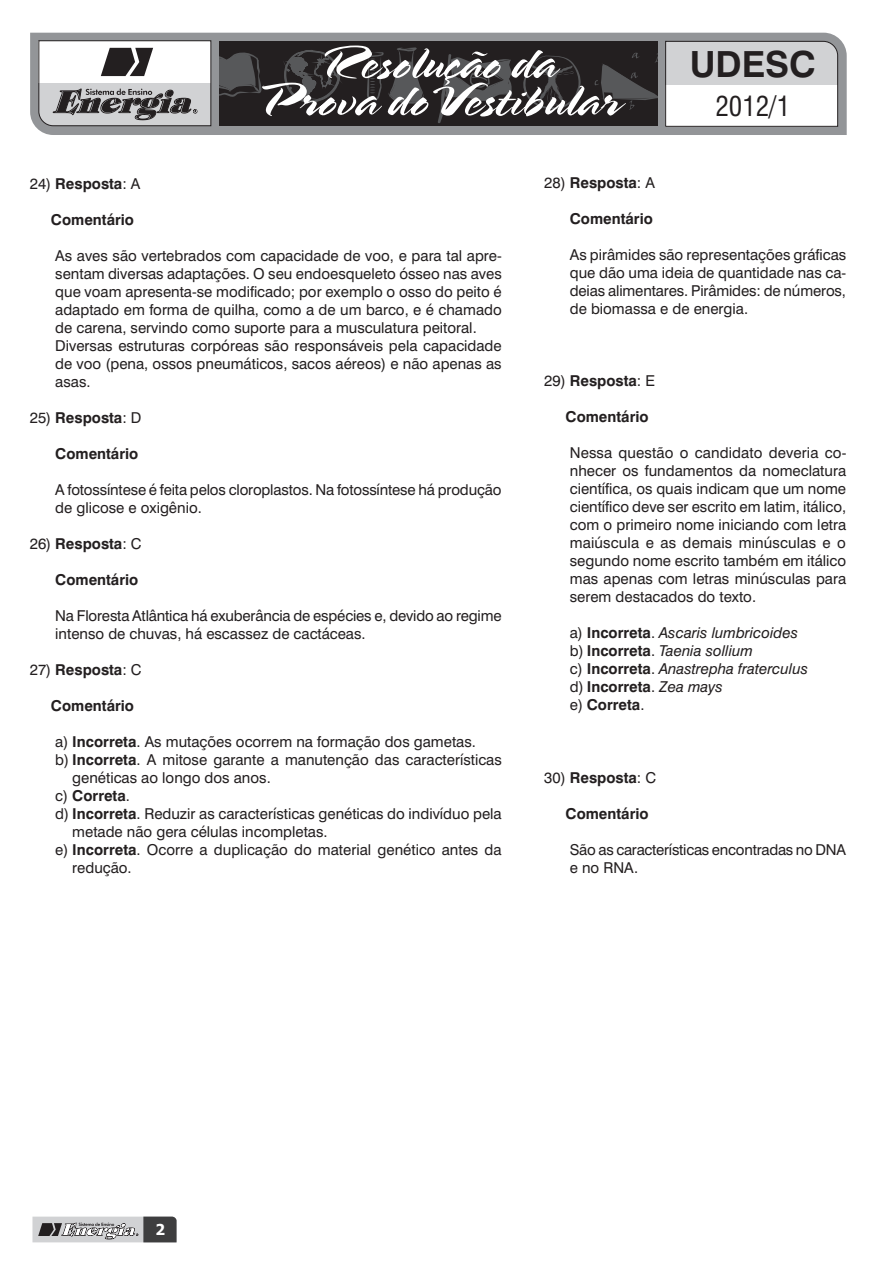
<style>
.page{position:relative;width:893px;height:1263px;background:#fff}
.page>*{position:absolute;margin:0;border:0;box-sizing:border-box;transform-origin:0 0}
.t1{font:700 36px "Swiss 721 BT";color:#231f20}
.t2{font:condensed 27px "Swiss 721 BT";color:#231f20}
.t3{font:15px/18px "Swiss 721 BT";color:#231f20}
.t4{font:700 15px "Swiss 721 BT";color:#231f20}
.t5{font:italic 15px/18px "Swiss 721 BT";color:#231f20}
.t6{font:700 15px "Tahoma";color:#fff}
.s1{font-weight:400}
.s2{font-weight:700}
.s3{font-style:normal}
.s4{font-weight:700;font-style:normal}
</style>
<div class="page">
<svg style="left:32px;top:1216px;width:145px;height:26px;background:#9b9b9d"></svg>
<div style="left:30px;top:33px;width:817px;height:102px;background:#939598"></div>
<div style="left:219px;top:41px;width:439px;height:85px;background:#231f20"></div>
<svg style="left:219px;top:46px;width:439px;height:77px"></svg>
<svg style="left:665px;top:40px;width:173px;height:87px"></svg>
<svg style="left:38px;top:40px;width:174px;height:87px"></svg>
<p class="t4" style="left:30px;top:174px;width:112px"><span class="s1">24)</span> Resposta<span class="s1">: A</span></p>
<p class="t4" style="left:51px;top:210px;width:85px">Comentário</p>
<p class="t3" style="left:55px;top:247px;width:448px">As aves são vertebrados com capacidade de voo, e para tal apre&shy;sentam diversas adaptações. O seu endoesqueleto ósseo nas aves que voam apresenta-se modificado; por exemplo o osso do peito é adaptado em forma de quilha, como a de um barco, e é chamado de carena, servindo como suporte para a musculatura peitoral.<br>Diversas estruturas corpóreas são responsáveis pela capacidade de voo (pena, ossos pneumáticos, sacos aéreos) e não apenas as asas.</p>
<p class="t4" style="left:30px;top:408px;width:113px"><span class="s1">25)</span> Resposta<span class="s1">: D</span></p>
<p class="t4" style="left:55px;top:444px;width:85px">Comentário</p>
<p class="t3" style="left:55px;top:481px;width:448px">A fotossíntese é feita pelos cloroplastos. Na fotossíntese há produção de glicose e oxigênio.</p>
<p class="t4" style="left:30px;top:534px;width:113px"><span class="s1">26)</span> Resposta<span class="s1">: C</span></p>
<p class="t4" style="left:55px;top:570px;width:85px">Comentário</p>
<p class="t3" style="left:55px;top:607px;width:448px">Na Floresta Atlântica há exuberância de espécies e, devido ao regime intenso de chuvas, há escassez de cactáceas.</p>
<p class="t4" style="left:30px;top:660px;width:113px"><span class="s1">27)</span> Resposta<span class="s1">: C</span></p>
<p class="t4" style="left:51px;top:696px;width:85px">Comentário</p>
<p class="t3" style="left:55px;top:733px;width:422px">a) <span class="s2">I ncorreta</span>. As mutações ocorrem na formação dos gametas.</p>
<p class="t3" style="left:55px;top:751px;width:448px">b) <span class="s2">I ncorreta</span>. A mitose garante a manutenção das características</p>
<p class="t3" style="left:72px;top:769px;width:200px">genéticas ao longo dos anos.</p>
<p class="t4" style="left:55px;top:786px;width:76px"><span class="s1">c)</span> Correta<span class="s1">.</span></p>
<p class="t3" style="left:55px;top:805px;width:448px">d) <span class="s2">I ncorreta</span>. Reduzir as características genéticas do indivíduo pela</p>
<p class="t3" style="left:72px;top:823px;width:257px">metade não gera células incompletas.</p>
<p class="t3" style="left:55px;top:841px;width:448px">e) <span class="s2">I ncorreta</span>. Ocorre a duplicação do material genético antes da</p>
<p class="t3" style="left:72px;top:859px;width:61px">redução.</p>
<h1 class="t1" style="left:690px;top:42px;width:128px">UDESC</h1>
<h2 class="t2" style="left:715px;top:90px;width:76px">2012/1</h2>
<p class="t4" style="left:544px;top:174px;width:112px"><span class="s1">28)</span> Resposta<span class="s1">: A</span></p>
<p class="t4" style="left:570px;top:210px;width:85px">Comentário</p>
<p class="t3" style="left:570px;top:246px;width:278px;text-align:justify">As pirâmides são representações gráficas que dão uma ideia de quantidade nas ca&shy;deias alimentares. Pirâmides: de números, de biomassa e de energia.</p>
<p class="t4" style="left:544px;top:372px;width:112px"><span class="s1">29)</span> Resposta<span class="s1">: E</span></p>
<p class="t4" style="left:565px;top:408px;width:85px">Comentário</p>
<p class="t3" style="left:570px;top:444px;width:278px;text-align:justify">Nessa questão o candidato deveria co&shy;nhecer os fundamentos da nomeclatura científica, os quais indicam que um nome científico deve ser escrito em latim, itálico, com o primeiro nome iniciando com letra maiúscula e as demais minúsculas e o segundo nome escrito também em itálico mas apenas com letras minúsculas para serem destacados do texto.</p>
<p class="t5" style="left:570px;top:624px;width:240px"><span class="s3">a)</span> <span class="s4">I ncorreta</span><span class="s3">.</span> Ascaris lumbricoides <span class="s3">b)</span> <span class="s4">I ncorreta</span><span class="s3">.</span> Taenia sollium<br><span class="s3">c)</span> <span class="s4">I ncorreta</span><span class="s3">.</span> Anastrepha fraterculus <span class="s3">d)</span> <span class="s4">I ncorreta</span><span class="s3">.</span> Zea mays<br><span class="s3">e)</span> <span class="s4">Correta</span><span class="s3">.</span></p>
<p class="t4" style="left:544px;top:768px;width:113px"><span class="s1">30)</span> Resposta<span class="s1">: C</span></p>
<p class="t4" style="left:565px;top:804px;width:85px">Comentário</p>
<p class="t3" style="left:570px;top:840px;width:278px">São as características encontradas no DNA e no RNA.</p>
<p class="t6" style="left:155px;top:1218px;width:11px">2</p>
</div>
